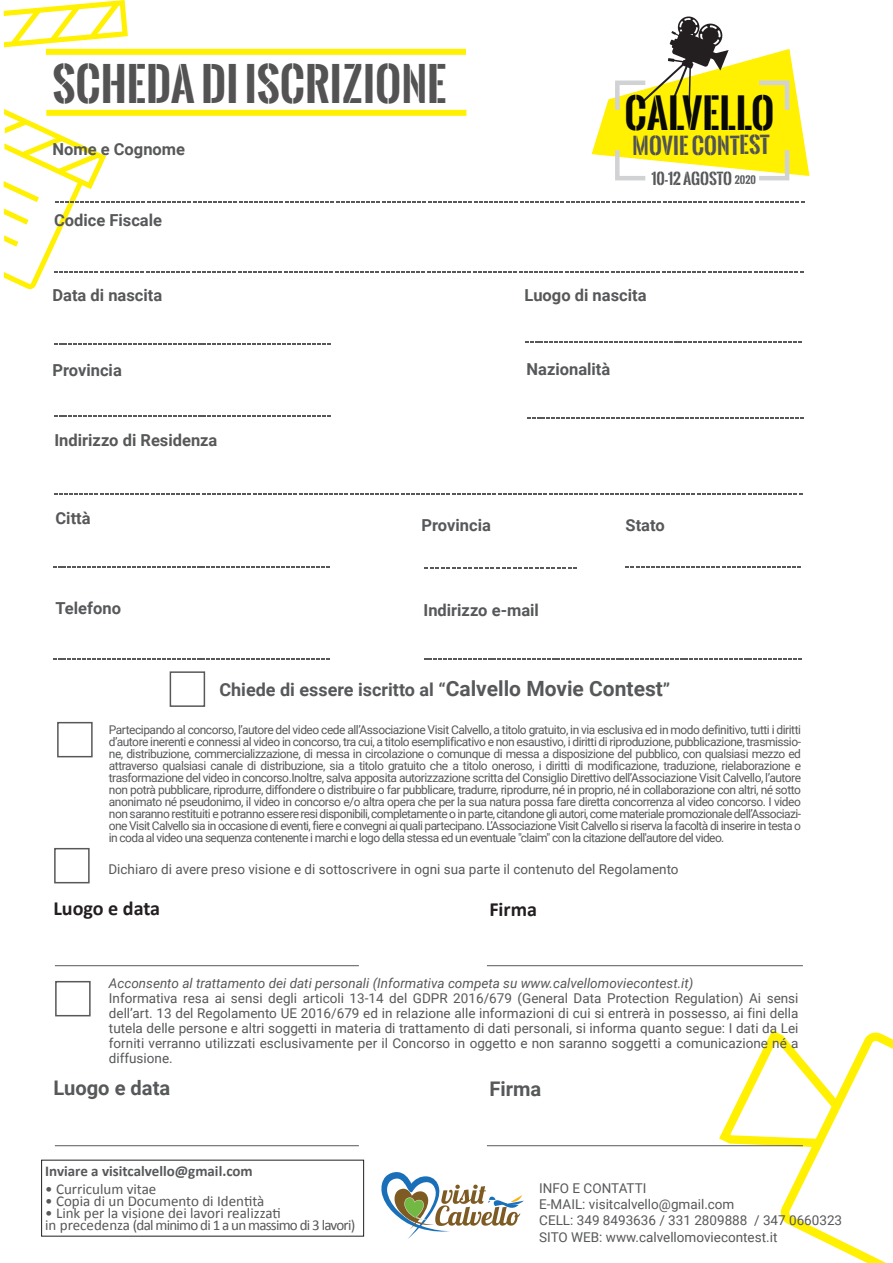
<style>
.page{position:relative;width:893px;height:1263px;background:#fff}
.page>*{position:absolute;margin:0;border:0;box-sizing:border-box;transform-origin:0 0}
.t1{font:700 44.85px "Oswald Stencil";color:#525352}
.t2{font:700 39.75px "Oswald Stencil";color:#090906}
.t3{font:700 22.2px "Oswald Stencil";letter-spacing:-.01em;color:#525352}
.t4{font:700 20.1px "Calibri";color:#231f20}
.t5{font:700 20.1px "Roboto";color:#57585a}
.t6{font:700 18px "Roboto";color:#57585a}
.t7{font:700 16.5px "Roboto";color:#57585a}
.t8{font:700 15.3px "Oswald Stencil";color:#57585a}
.t9{font:15px/12px "Calibri";color:#57585a}
.t10{font:700 15px "Calibri";color:#57585a}
.t11{font:13.5px/15px "Roboto";color:#57585a;text-align:justify}
.t12{font:italic 13.5px "Roboto";color:#57585a}
.t13{font:12px/12px "Roboto";letter-spacing:-.05em;color:#57585a;text-align:justify}
.s1{font-size:10.05px}
.s2{font-size:21px}
</style>
<div class="page">
<svg style="left:719px;top:1030px;width:174px;height:233px"></svg>
<svg style="left:4px;top:0;width:805px;height:290px"></svg>
<svg style="left:54px;top:343px;width:276px;height:2px"></svg>
<svg style="left:54px;top:415px;width:276px;height:2px"></svg>
<svg style="left:53px;top:566px;width:276px;height:1px"></svg>
<svg style="left:53px;top:658px;width:276px;height:1px"></svg>
<svg style="left:424px;top:658px;width:377px;height:2px"></svg>
<svg style="left:424px;top:567px;width:153px;height:1px"></svg>
<svg style="left:626px;top:566px;width:175px;height:2px"></svg>
<svg style="left:54px;top:493px;width:748px;height:2px"></svg>
<svg style="left:527px;top:417px;width:276px;height:2px"></svg>
<svg style="left:525px;top:341px;width:276px;height:2px"></svg>
<div style="left:55px;top:981px;width:36px;height:35px;border:2px solid #57585a"></div>
<div style="left:170px;top:671px;width:35px;height:36px;border:2px solid #57585a"></div>
<div style="left:57px;top:722px;width:36px;height:35px;border:2px solid #57585a"></div>
<div style="left:54px;top:848px;width:36px;height:35px;border:2px solid #57585a"></div>
<hr style="left:55px;top:965px;width:304px;height:1px;background:#57585a">
<hr style="left:487px;top:965px;width:316px;height:1px;background:#57585a">
<hr style="left:55px;top:1145px;width:304px;height:1px;background:#57585a">
<hr style="left:487px;top:1145px;width:316px;height:1px;background:#57585a">
<svg style="left:381px;top:1172px;width:143px;height:67px"></svg>
<h1 class="t1" style="left:53px;top:51px;width:395px">SCHEDA DI ISCRIZIONE</h1>
<h3 class="t7" style="left:53px;top:138px;width:134px">Nome e Cognome</h3>
<h3 class="t7" style="left:54px;top:209px;width:110px">Codice Fiscale</h3>
<h3 class="t7" style="left:53px;top:283px;width:111px">Data di nascita</h3>
<h3 class="t7" style="left:53px;top:358px;width:71px">Provincia</h3>
<h3 class="t7" style="left:54px;top:429px;width:164px">Indirizzo di Residenza</h3>
<h2 class="t2" style="left:625px;top:84px;width:152px">CALVELLO</h2>
<h3 class="t3" style="left:633px;top:129px;width:139px">MOVIE CONTEST</h3>
<p class="t8" style="left:652px;top:167px;width:106px">10-12 AGOSTO <span class="s1">2020</span></p>
<h3 class="t7" style="left:525px;top:283px;width:123px">Luogo di nascita</h3>
<h3 class="t7" style="left:527px;top:358px;width:85px">Nazionalità</h3>
<h3 class="t7" style="left:56px;top:507px;width:37px">Città</h3>
<h3 class="t7" style="left:422px;top:514px;width:71px">Provincia</h3>
<h3 class="t7" style="left:626px;top:514px;width:41px">Stato</h3>
<h3 class="t7" style="left:56px;top:597px;width:67px">Telefono</h3>
<h3 class="t7" style="left:424px;top:599px;width:117px">Indirizzo e-mail</h3>
<h3 class="t6" style="left:219px;top:676px;width:452px">Chiede di essere iscritto al “<span class="s2">Calvello Movie Contest</span>”</h3>
<p class="t13" style="left:109px;top:723px;width:694px">Partecipando al concorso, l’autore del video cede all’Associazione Visit Calvello, a titolo gratuito, in via esclusiva ed in modo definitivo, tutti i diritti d’autore inerenti e connessi al video in concorso, tra cui, a titolo esemplificativo e non esaustivo, i diritti di riproduzione, pubblicazione, trasmissio&shy;ne, distribuzione, commercializzazione, di messa in circolazione o comunque di messa a disposizione del pubblico, con qualsiasi mezzo ed attraverso qualsiasi canale di distribuzione, sia a titolo gratuito che a titolo oneroso, i diritti di modificazione, traduzione, rielaborazione e trasformazione del video in concorso.Inoltre, salva apposita autorizzazione scritta del Consiglio Direttivo dell’Associazione Visit Calvello, l’autore non potrà pubblicare, riprodurre, diffondere o distribuire o far pubblicare, tradurre, riprodurre, né in proprio, né in collaborazione con altri, né sotto anonimato né pseudonimo, il video in concorso e/o altra opera che per la sua natura possa fare diretta concorrenza al video concorso. I video non saranno restituiti e potranno essere resi disponibili, completamente o in parte, citandone gli autori, come materiale promozionale dell’Associazi&shy;one Visit Calvello sia in occasione di eventi, fiere e convegni ai quali partecipano. L’Associazione Visit Calvello si riserva la facoltà di inserire in testa o in coda al video una sequenza contenente i marchi e logo della stessa ed un eventuale "claim" con la citazione dell'autore del video.</p>
<p class="t11" style="left:108px;top:861px;width:572px">Dichiaro di avere preso visione e di sottoscrivere in ogni sua parte il contenuto del Regolamento</p>
<h3 class="t4" style="left:53px;top:895px;width:108px">Luogo e data</h3>
<h3 class="t4" style="left:489px;top:896px;width:49px">Firma</h3>
<p class="t12" style="left:109px;top:973px;width:586px">Acconsento al trattamento dei dati personali (Informativa competa su www.calvellomoviecontest.it)</p>
<p class="t11" style="left:109px;top:990px;width:691px">Informativa resa ai sensi degli articoli 13-14 del GDPR 2016/679 (General Data Protection Regulation) Ai sensi dell’art. 13 del Regolamento UE 2016/679 ed in relazione alle informazioni di cui si entrerà in possesso, ai fini della tutela delle persone e altri soggetti in materia di trattamento di dati personali, si informa quanto segue: I dati da Lei forniti verranno utilizzati esclusivamente per il Concorso in oggetto e non saranno soggetti a comunicazione né a diffusione.</p>
<h3 class="t5" style="left:53px;top:1073px;width:118px">Luogo e data</h3>
<h3 class="t5" style="left:489px;top:1074px;width:53px">Firma</h3>
<p class="t10" style="left:45px;top:1162px;width:209px">Inviare a visitcalvello@gmail.com</p>
<p class="t9" style="left:45px;top:1182px;width:113px">• Curriculum vitae</p>
<p class="t9" style="left:45px;top:1194px;width:221px">• Copia di un Documento di Identità</p>
<p class="t9" style="left:45px;top:1206px;width:312px">• Link per la visione dei lavori realizzati<br>in precedenza (dal minimo di 1 a un massimo di 3 lavori)</p>
<p class="t11" style="left:539px;top:1180px;width:304px;line-height:16.2px;text-align:left">INFO E CONTATTI<br>E-MAIL: visitcalvello@gmail.com<br>CELL: 349 8493636 / 331 2809888 / 347 0660323<br>SITO WEB: www.calvellomoviecontest.it</p>
</div>
